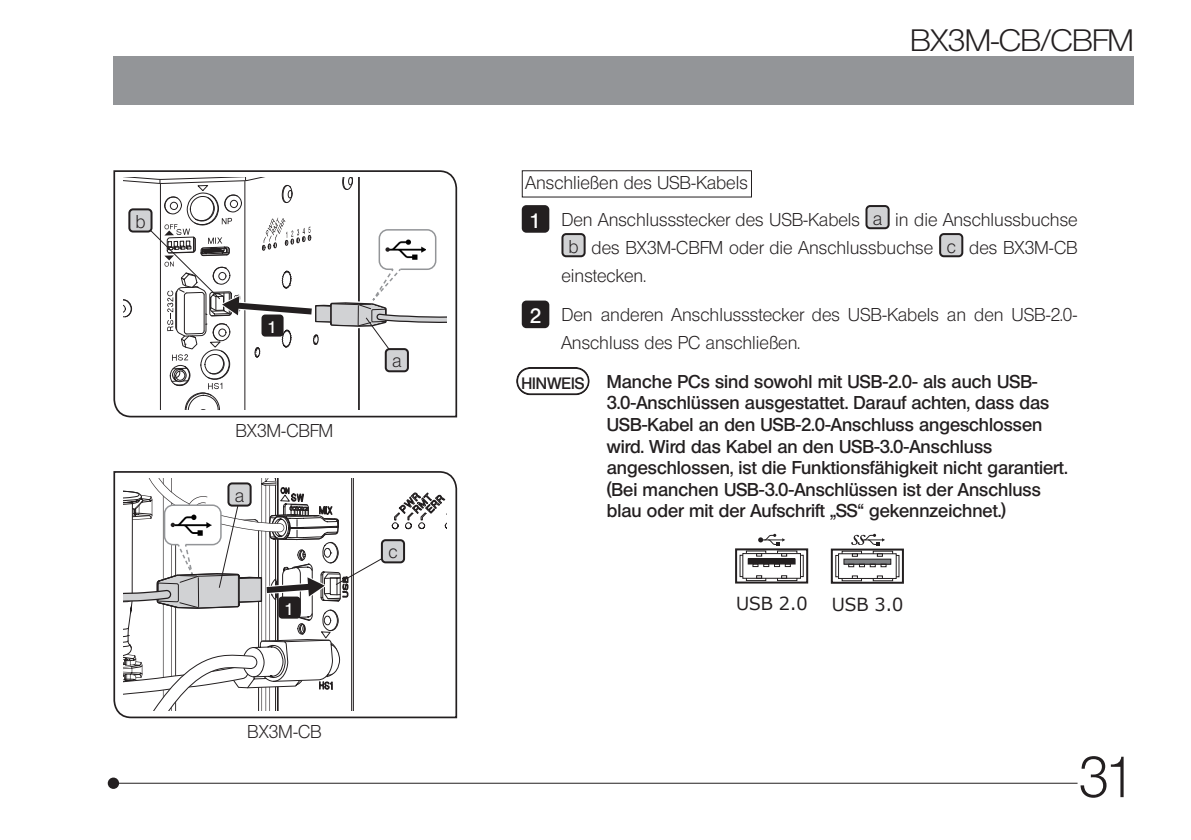
<style>
.page{position:relative;width:1191px;height:840px;background:#fff}
.page>*{position:absolute;margin:0;border:0;box-sizing:border-box;transform-origin:0 0}
.t1{font:56px "Olympus Leicht Normal";color:#231f20}
.t2{font:30px "Olympus Leicht Normal";letter-spacing:-.025em;color:#231f20;scale:1.1 1}
.t3{font:20.2px "Olympus Leicht Halbfett";color:#fff}
.t4{font:18px/21.6px "Olympus Leicht Halbfett";color:#231f20}
.t5{font:18px/28px "Olympus Leicht Normal";color:#231f20}
.t6{font:18px "Meiryo";color:#231f20}
.t7{font:16.2px "Olympus Leicht Halbfett";color:#fff}
.t8{font:16px "Olympus Leicht Halbfett";color:#231f20}
</style>
<div class="page">
<svg style="left:113px;top:471px;width:345px;height:247px"></svg>
<svg style="left:113px;top:170px;width:345px;height:248px"></svg>
<div style="left:108px;top:777px;width:11px;height:11px;background:#231f20;border-radius:50%"></div>
<hr style="left:113px;top:782px;width:964px;height:1px;background:#231f20">
<div style="left:113px;top:57px;width:1021px;height:48px;background:#939598"></div>
<svg style="left:124px;top:478px;width:323px;height:232px"></svg>
<svg style="left:124px;top:178px;width:323px;height:231px"></svg>
<div style="left:228px;top:483px;width:23px;height:22px;background:#d1d2d4;border-radius:4px"></div>
<div style="left:227px;top:482px;width:25px;height:24px;border:2px solid #231f20;border-radius:4px"></div>
<div style="left:129px;top:209px;width:22px;height:22px;background:#d1d2d4;border-radius:4px"></div>
<div style="left:128px;top:208px;width:24px;height:24px;border:2px solid #231f20;border-radius:4px"></div>
<div style="left:382px;top:540px;width:22px;height:22px;background:#d1d2d4;border-radius:4px"></div>
<div style="left:381px;top:539px;width:24px;height:24px;border:2px solid #231f20;border-radius:4px"></div>
<div style="left:386px;top:349px;width:22px;height:22px;background:#d1d2d4;border-radius:4px"></div>
<div style="left:385px;top:348px;width:24px;height:24px;border:2px solid #231f20;border-radius:4px"></div>
<div style="left:278px;top:596px;width:22px;height:22px;background:#231f20;border-radius:4px"></div>
<div style="left:261px;top:314px;width:22px;height:22px;background:#231f20;border-radius:4px"></div>
<div style="left:522px;top:170px;width:230px;height:27px;border:1px solid #231f20"></div>
<div style="left:866px;top:206px;width:22px;height:22px;background:#d1d2d4;border-radius:4px"></div>
<div style="left:865px;top:205px;width:24px;height:24px;border:2px solid #231f20;border-radius:4px"></div>
<div style="left:562px;top:234px;width:22px;height:22px;background:#d1d2d4;border-radius:4px"></div>
<div style="left:561px;top:233px;width:24px;height:24px;border:2px solid #231f20;border-radius:4px"></div>
<div style="left:940px;top:234px;width:22px;height:22px;background:#d1d2d4;border-radius:4px"></div>
<div style="left:939px;top:233px;width:24px;height:24px;border:2px solid #231f20;border-radius:4px"></div>
<div style="left:831px;top:548px;width:73px;height:35px;border:2px solid #231f20"></div>
<div style="left:838px;top:553px;width:58px;height:25px;border:1px solid #231f20"></div>
<div style="left:844px;top:559px;width:46px;height:5px;background:#808285"></div>
<div style="left:843px;top:558px;width:48px;height:6px;border:1px solid #231f20"></div>
<svg style="left:852px;top:575px;width:6px;height:3px"></svg>
<svg style="left:877px;top:575px;width:6px;height:3px"></svg>
<svg style="left:852px;top:553px;width:6px;height:3px"></svg>
<svg style="left:877px;top:553px;width:6px;height:3px"></svg>
<svg style="left:848px;top:563px;width:38px;height:4px"></svg>
<svg style="left:851px;top:533px;width:34px;height:13px"></svg>
<div style="left:735px;top:548px;width:73px;height:35px;border:2px solid #231f20"></div>
<div style="left:746px;top:550px;width:20px;height:30px;border:1px solid #231f20"></div>
<div style="left:777px;top:550px;width:20px;height:30px;border:1px solid #231f20"></div>
<div style="left:743px;top:553px;width:57px;height:25px;background:#fff"></div>
<div style="left:742px;top:552px;width:59px;height:26px;border:1px solid #231f20"></div>
<div style="left:748px;top:558px;width:47px;height:5px;background:#231f20"></div>
<svg style="left:756px;top:575px;width:6px;height:3px"></svg>
<svg style="left:781px;top:575px;width:6px;height:3px"></svg>
<svg style="left:756px;top:552px;width:6px;height:4px"></svg>
<svg style="left:781px;top:552px;width:6px;height:4px"></svg>
<svg style="left:752px;top:563px;width:39px;height:3px"></svg>
<svg style="left:758px;top:533px;width:27px;height:13px"></svg>
<div style="left:522px;top:205px;width:27px;height:27px;background:#231f20;border-radius:5px"></div>
<div style="left:522px;top:300px;width:27px;height:28px;background:#231f20;border-radius:5px"></div>
<div style="left:516px;top:367px;width:73px;height:28px;border:2px solid #231f20;border-radius:13px"></div>
<p class="t5" style="left:135px;top:207px;width:12px">b</p>
<p class="t7" style="left:268px;top:317px;width:11px">1</p>
<p class="t5" style="left:235px;top:416px;width:99px">BX3M-CBFM</p>
<p class="t5" style="left:235px;top:481px;width:11px">a</p>
<p class="t7" style="left:285px;top:599px;width:11px">1</p>
<p class="t5" style="left:247px;top:716px;width:76px">BX3M-CB</p>
<p class="t5" style="left:392px;top:347px;width:11px">a</p>
<p class="t5" style="left:388px;top:537px;width:11px">c</p>
<h2 class="t2" style="left:910px;top:23px;width:205px">BX3M-CB/CBFM</h2>
<p class="t5" style="left:561px;top:164px;width:517px;line-height:36.8px;text-indent:-36px">Anschließen des USB-Kabels<br>Den Anschlussstecker des USB-Kabels a in die Anschlussbuchse</p>
<p class="t5" style="left:561px;top:233px;width:517px;text-indent:7px">b des BX3M-CBFM oder die Anschlussbuchse c des BX3M-CB einstecken.</p>
<p class="t5" style="left:561px;top:300px;width:517px">Den anderen Anschlussstecker des USB-Kabels an den USB-2.0-<br>Anschluss des PC anschließen.</p>
<p class="t4" style="left:607px;top:370px;width:462px">Manche PCs sind sowohl mit USB-2.0- als auch USB-3.0-Anschlüssen ausgestattet. Darauf achten, dass das USB-Kabel an den USB-2.0-Anschluss angeschlossen wird. Wird das Kabel an den USB-3.0-Anschluss angeschlossen, ist die Funktionsfähigkeit nicht garantiert. (Bei manchen USB-3.0-Anschlüssen ist der Anschluss blau oder mit der Aufschrift „SS“ gekennzeichnet.)</p>
<p class="t3" style="left:530px;top:208px;width:13px">1</p>
<p class="t3" style="left:530px;top:304px;width:13px">2</p>
<p class="t8" style="left:521px;top:373px;width:65px">HINWEIS</p>
<p class="t6" style="left:736px;top:590px;width:73px">USB 2.0</p>
<p class="t6" style="left:832px;top:591px;width:73px">USB 3.0</p>
<h1 class="t1" style="left:1078px;top:744px;width:59px">31</h1>
</div>
